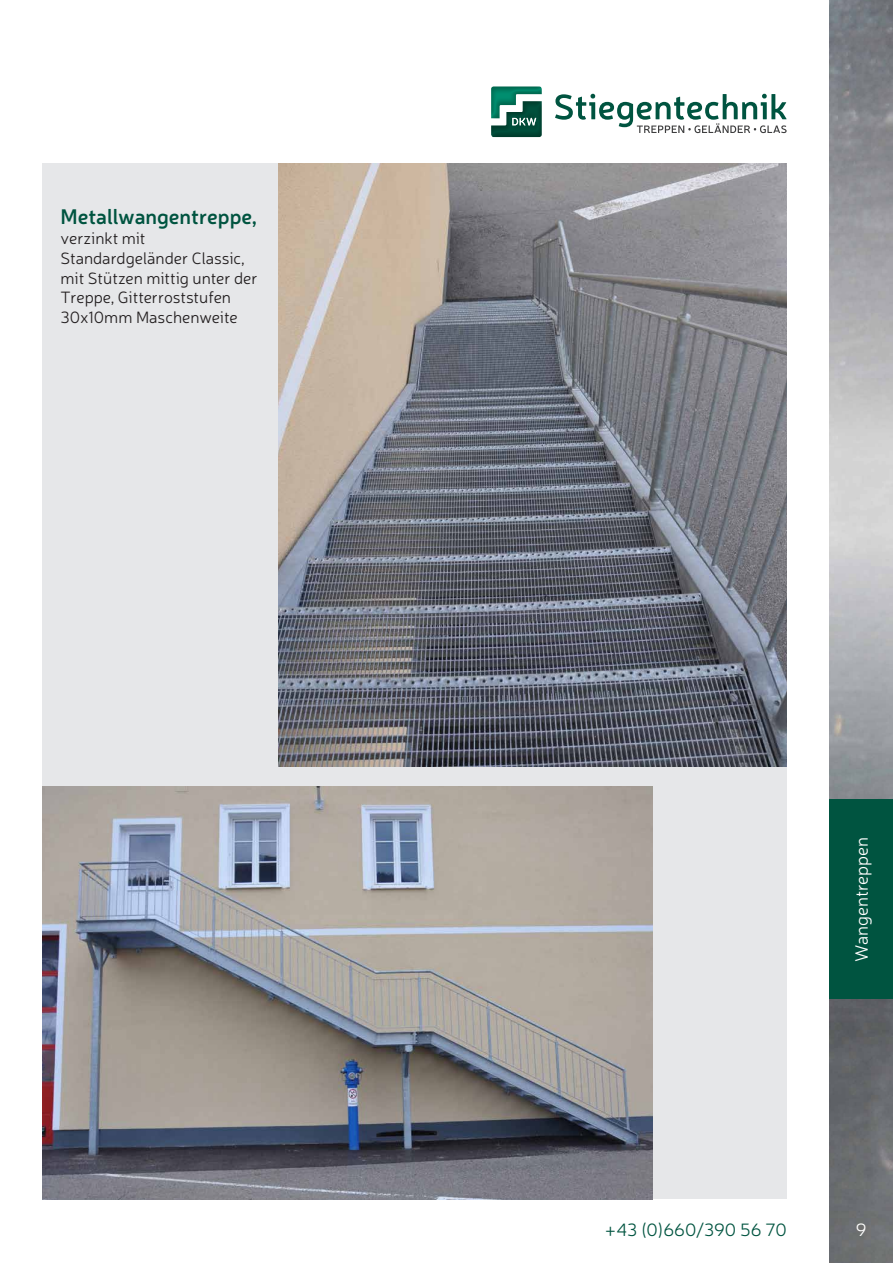
<style>
.page{position:relative;width:893px;height:1263px;background:#fff}
.page>*{position:absolute;margin:0;border:0;box-sizing:border-box;transform-origin:0 0}
.t1{font:600 21px "Neris";color:#005440}
.t2{font:300 18px "Neris";color:#005440}
.t3{font:300 18px "Neris";color:#fff}
.t4{font:300 16.5px/19.8px "Neris";color:#231f20}
</style>
<div class="page">
<img style="left:829px;top:0;width:64px;height:1263px">
<svg style="left:555px;top:94px;width:232px;height:39px"></svg>
<svg style="left:491px;top:119px;width:51px;height:18px"></svg>
<svg style="left:491px;top:86px;width:51px;height:33px"></svg>
<div style="left:43px;top:164px;width:744px;height:1035px;background:#e6e7e9"></div>
<img style="left:279px;top:164px;width:508px;height:602px">
<div style="left:829px;top:799px;width:64px;height:200px;background:#005440"></div>
<img style="left:43px;top:787px;width:609px;height:412px">
<p class="t1" style="left:61px;top:202px;width:198px">Metallwangentreppe,</p>
<p class="t4" style="left:61px;top:228px;width:199px">verzinkt mit<br>Standardgeländer Classic, mit Stützen mittig unter der<br>Treppe, Gitterroststufen<br>30x10mm Maschenweite</p>
<p class="t3" style="left:850px;top:962px;width:126px;rotate:-90deg">Wangentreppen</p>
<p class="t2" style="left:605px;top:1218px;width:183px">+43 (0)660/390 56 70</p>
<p class="t3" style="left:856px;top:1218px;width:12px">9</p>
</div>
